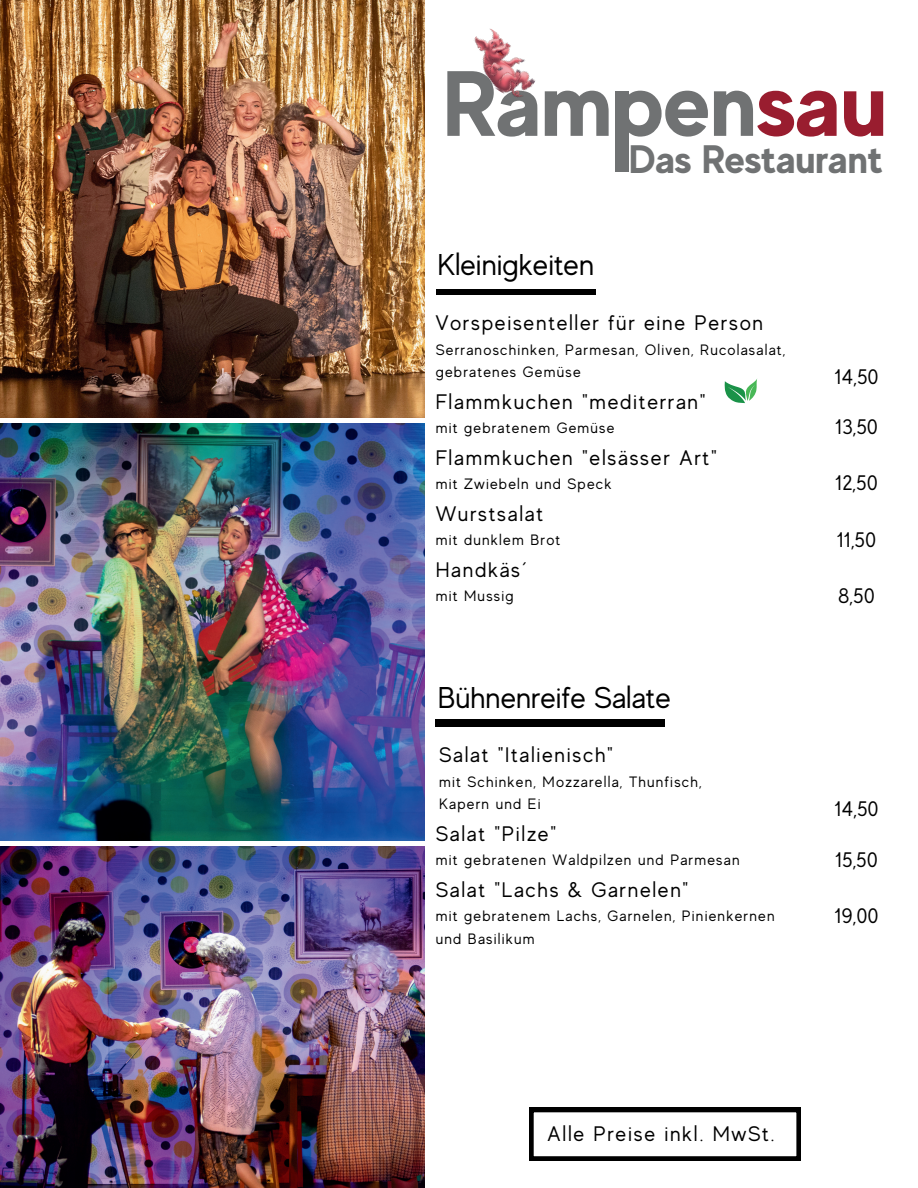
<style>
.page{position:relative;width:918px;height:1188px;background:#fff}
.page>*{position:absolute;margin:0;border:0;box-sizing:border-box;transform-origin:0 0}
.t1{font:700 92.4px "MADE Evolve Sans";color:#707273}
.t2{font:700 39.6px "MADE Evolve Sans";color:#707273}
.t3{font:30px "MADE Evolve Sans";color:#000}
.t4{font:21px "MADE Evolve Sans";letter-spacing:.08em;color:#000}
.t5{font:15px/22.5px "MADE Evolve Sans";letter-spacing:.08em;color:#000}
.s1{color:#991d2f}
</style>
<div class="page">
<img style="left:0;top:0;width:424px;height:417px">
<img style="left:0;top:423px;width:424px;height:417px">
<img style="left:0;top:846px;width:424px;height:342px">
<div style="left:615px;top:91px;width:13px;height:81px;background:#707273"></div>
<img style="left:474px;top:28px;width:62px;height:70px">
<hr style="left:436px;top:290px;width:160px;height:4px;background:#000">
<div style="left:436px;top:720px;width:229px;height:7px;background:#000"></div>
<svg style="left:529px;top:1108px;width:272px;height:53px"></svg>
<svg style="left:725px;top:379px;width:32px;height:24px"></svg>
<h1 class="t1" style="left:442px;top:45px;width:447px">Rampen<span class="s1">sau</span></h1>
<h2 class="t2" style="left:629px;top:134px;width:256px">Das Restaurant</h2>
<h3 class="t3" style="left:437px;top:246px;width:158px">Kleinigkeiten</h3>
<h3 class="t4" style="left:436px;top:310px;width:329px">Vorspeisenteller für eine Person</h3>
<p class="t5" style="left:436px;top:338px;width:351px">Serranoschinken, Parmesan, Oliven, Rucolasalat, gebratenes Gemüse</p>
<h3 class="t4" style="left:436px;top:388px;width:271px">Flammkuchen "mediterran"</h3>
<p class="t5" style="left:436px;top:416px;width:180px">mit gebratenem Gemüse</p>
<h3 class="t4" style="left:834px;top:363px;width:46px">14,50</h3>
<h3 class="t4" style="left:835px;top:414px;width:45px">13,50</h3>
<h3 class="t4" style="left:436px;top:444px;width:283px">Flammkuchen "elsässer Art"</h3>
<p class="t5" style="left:436px;top:473px;width:177px">mit Zwiebeln und Speck</p>
<h3 class="t4" style="left:835px;top:470px;width:44px">12,50</h3>
<h3 class="t4" style="left:837px;top:526px;width:41px">11,50</h3>
<h3 class="t4" style="left:838px;top:582px;width:38px">8,50</h3>
<h3 class="t4" style="left:436px;top:500px;width:109px">Wurstsalat</h3>
<p class="t5" style="left:436px;top:529px;width:126px">mit dunklem Brot</p>
<h3 class="t4" style="left:436px;top:556px;width:93px">Handkäs´</h3>
<p class="t5" style="left:436px;top:585px;width:79px">mit Mussig</p>
<h3 class="t3" style="left:438px;top:678px;width:234px">Bühnenreife Salate</h3>
<h3 class="t4" style="left:439px;top:742px;width:176px">Salat "Italienisch"</h3>
<p class="t5" style="left:439px;top:770px;width:264px">mit Schinken, Mozzarella, Thunfisch,<br>Kapern und Ei</p>
<h3 class="t4" style="left:436px;top:820px;width:122px">Salat "Pilze"</h3>
<p class="t5" style="left:436px;top:849px;width:305px">mit gebratenen Waldpilzen und Parmesan</p>
<h3 class="t4" style="left:436px;top:876px;width:254px">Salat "Lachs &amp; Garnelen"</h3>
<p class="t5" style="left:436px;top:905px;width:340px">mit gebratenem Lachs, Garnelen, Pinienkernen und Basilikum</p>
<h3 class="t4" style="left:834px;top:796px;width:46px">14,50</h3>
<h3 class="t4" style="left:835px;top:846px;width:44px">15,50</h3>
<h3 class="t4" style="left:835px;top:902px;width:46px">19,00</h3>
<h3 class="t4" style="left:547px;top:1121px;width:229px">Alle Preise inkl. MwSt.</h3>
</div>
